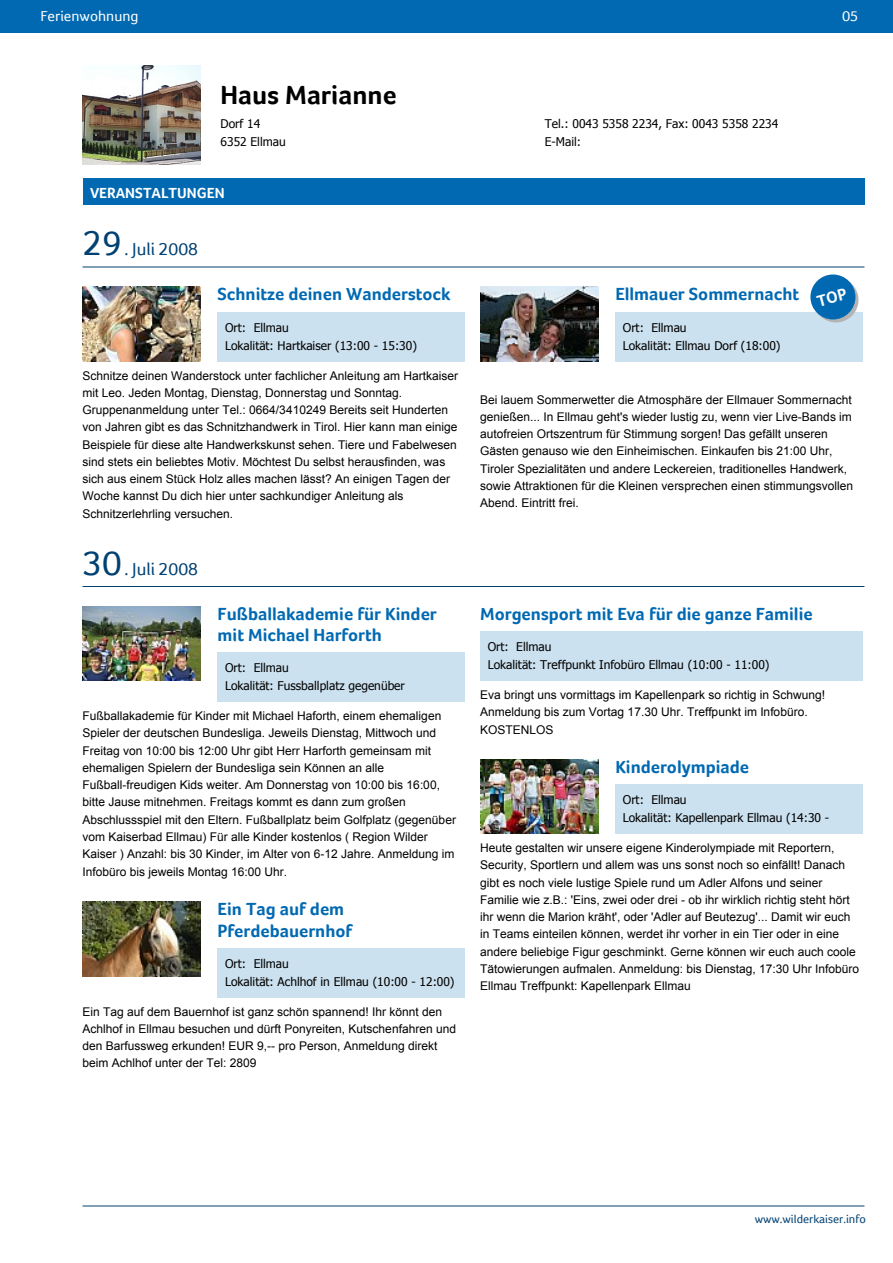
<style>
.page{position:relative;width:893px;height:1263px;background:#fff}
.page>*{position:absolute;margin:0;border:0;box-sizing:border-box;transform-origin:0 0}
.t1{font:700 27px "Foco";color:#000}
.t2{font:700 18px/21.6px "Foco";color:#0169b2}
.t3{font:18px "Foco";color:#004171}
.t4{font:15px "Foco";color:#fff}
.t5{font:700 15px "Foco";color:#fff}
.t6{font:12px/17.2px "Arial";color:#000}
.t7{font:12px/18px "Tahoma";color:#000}
.t8{font:12px "Foco";color:#004171}
.s1{font-size:36px}
</style>
<div class="page">
<div style="left:0;top:0;width:892px;height:33px;background:#0169b2"></div>
<hr style="left:82px;top:1206px;width:782px;height:1px;background:#004171">
<img style="left:82px;top:65px;width:119px;height:100px">
<div style="left:82px;top:178px;width:782px;height:28px;background:#0169b2"></div>
<hr style="left:82px;top:267px;width:782px;height:1px;background:#004171">
<img style="left:82px;top:287px;width:119px;height:75px">
<div style="left:218px;top:312px;width:247px;height:50px;background:#cce1ef"></div>
<img style="left:480px;top:287px;width:118px;height:75px">
<div style="left:615px;top:312px;width:247px;height:50px;background:#cce1ef"></div>
<svg style="left:813px;top:278px;width:45px;height:44px"></svg>
<div style="left:810px;top:274px;width:45px;height:46px;background:#0169b2;border-radius:50%"></div>
<hr style="left:82px;top:586px;width:782px;height:1px;background:#004171">
<img style="left:82px;top:606px;width:119px;height:75px">
<div style="left:218px;top:652px;width:247px;height:50px;background:#cce1ef"></div>
<div style="left:480px;top:632px;width:382px;height:49px;background:#cce1ef"></div>
<img style="left:82px;top:902px;width:119px;height:74px">
<div style="left:218px;top:948px;width:247px;height:50px;background:#cce1ef"></div>
<img style="left:480px;top:759px;width:118px;height:75px">
<div style="left:615px;top:784px;width:247px;height:50px;background:#cce1ef"></div>
<p class="t4" style="left:40px;top:8px;width:100px">Ferienwohnung</p>
<p class="t4" style="left:842px;top:8px;width:18px">05</p>
<h1 class="t1" style="left:220px;top:80px;width:177px">Haus Marianne</h1>
<p class="t7" style="left:220px;top:114px;width:41px">Dorf 14</p>
<p class="t7" style="left:544px;top:114px;width:235px">Tel.: 0043 5358 2234, Fax: 0043 5358 2234</p>
<p class="t7" style="left:220px;top:132px;width:67px">6352 Ellmau</p>
<p class="t7" style="left:544px;top:132px;width:38px">E-Mail:</p>
<p class="t5" style="left:90px;top:185px;width:136px">VERANSTALTUNGEN</p>
<h2 class="t3" style="left:82px;top:239px;width:117px"><span class="s1">29</span>. Juli 2008</h2>
<h2 class="t2" style="left:218px;top:283px;width:234px">Schnitze deinen Wanderstock</h2>
<p class="t7" style="left:225px;top:318px;width:193px">Ort: Ellmau<br>Lokalität: Hartkaiser (13:00 - 15:30)</p>
<p class="t6" style="left:82px;top:367px;width:377px">Schnitze deinen Wanderstock unter fachlicher Anleitung am Hartkaiser mit Leo. Jeden Montag, Dienstag, Donnerstag und Sonntag.<br>Gruppenanmeldung unter Tel.: 0664/3410249 Bereits seit Hunderten von Jahren gibt es das Schnitzhandwerk in Tirol. Hier kann man einige Beispiele für diese alte Handwerkskunst sehen. Tiere und Fabelwesen sind stets ein beliebtes Motiv. Möchtest Du selbst herausfinden, was sich aus einem Stück Holz alles machen lässt? An einigen Tagen der Woche kannst Du dich hier unter sachkundiger Anleitung als Schnitzerlehrling versuchen.</p>
<h2 class="t3" style="left:82px;top:559px;width:117px"><span class="s1">30</span>. Juli 2008</h2>
<h2 class="t2" style="left:218px;top:603px;width:221px">Fußballakademie für Kinder mit Michael Harforth</h2>
<p class="t7" style="left:225px;top:658px;width:181px">Ort: Ellmau<br>Lokalität: Fussballplatz gegenüber</p>
<p class="t6" style="left:82px;top:707px;width:375px">Fußballakademie für Kinder mit Michael Haforth, einem ehemaligen Spieler der deutschen Bundesliga. Jeweils Dienstag, Mittwoch und Freitag von 10:00 bis 12:00 Uhr gibt Herr Harforth gemeinsam mit ehemaligen Spielern der Bundesliga sein Können an alle Fußball-freudigen Kids weiter. Am Donnerstag von 10:00 bis 16:00, bitte Jause mitnehmen. Freitags kommt es dann zum großen Abschlussspiel mit den Eltern. Fußballplatz beim Golfplatz (gegenüber vom Kaiserbad Ellmau) Für alle Kinder kostenlos ( Region Wilder Kaiser ) Anzahl: bis 30 Kinder, im Alter von 6-12 Jahre. Anmeldung im Infobüro bis jeweils Montag 16:00 Uhr.</p>
<h2 class="t2" style="left:218px;top:898px;width:136px">Ein Tag auf dem<br>Pferdebauernhof</h2>
<p class="t7" style="left:225px;top:954px;width:231px">Ort: Ellmau<br>Lokalität: Achlhof in Ellmau (10:00 - 12:00)</p>
<p class="t6" style="left:82px;top:1003px;width:375px">Ein Tag auf dem Bauernhof ist ganz schön spannend! Ihr könnt den Achlhof in Ellmau besuchen und dürft Ponyreiten, Kutschenfahren und den Barfussweg erkunden! EUR 9,-- pro Person, Anmeldung direkt beim Achlhof unter der Tel: 2809</p>
<h2 class="t2" style="left:615px;top:283px;width:185px">Ellmauer Sommernacht</h2>
<p class="t7" style="left:622px;top:318px;width:159px">Ort: Ellmau<br>Lokalität: Ellmau Dorf (18:00)</p>
<p class="t6" style="left:480px;top:391px;width:374px">Bei lauem Sommerwetter die Atmosphäre der Ellmauer Sommernacht genießen... In Ellmau geht's wieder lustig zu, wenn vier Live-Bands im autofreien Ortszentrum für Stimmung sorgen! Das gefällt unseren Gästen genauso wie den Einheimischen. Einkaufen bis 21:00 Uhr, Tiroler Spezialitäten und andere Leckereien, traditionelles Handwerk, sowie Attraktionen für die Kleinen versprechen einen stimmungsvollen Abend. Eintritt frei.</p>
<h2 class="t2" style="left:480px;top:603px;width:334px">Morgensport mit Eva für die ganze Familie</h2>
<p class="t7" style="left:488px;top:637px;width:283px">Ort: Ellmau<br>Lokalität: Treffpunkt Infobüro Ellmau (10:00 - 11:00)</p>
<p class="t6" style="left:480px;top:686px;width:346px">Eva bringt uns vormittags im Kapellenpark so richtig in Schwung!<br>Anmeldung bis zum Vortag 17.30 Uhr. Treffpunkt im Infobüro.<br>KOSTENLOS</p>
<h2 class="t2" style="left:615px;top:756px;width:135px">Kinderolympiade</h2>
<p class="t7" style="left:622px;top:790px;width:208px">Ort: Ellmau<br>Lokalität: Kapellenpark Ellmau (14:30 -</p>
<p class="t6" style="left:480px;top:839px;width:380px">Heute gestalten wir unsere eigene Kinderolympiade mit Reportern, Security, Sportlern und allem was uns sonst noch so einfällt! Danach gibt es noch viele lustige Spiele rund um Adler Alfons und seiner Familie wie z.B.: 'Eins, zwei oder drei - ob ihr wirklich richtig steht hört ihr wenn die Marion kräht', oder 'Adler auf Beutezug'... Damit wir euch in Teams einteilen können, werdet ihr vorher in ein Tier oder in eine andere beliebige Figur geschminkt. Gerne können wir euch auch coole Tätowierungen aufmalen. Anmeldung: bis Dienstag, 17:30 Uhr Infobüro Ellmau Treffpunkt: Kapellenpark Ellmau</p>
<p class="t8" style="left:754px;top:1212px;width:113px">www.wilderkaiser.info</p>
</div>
